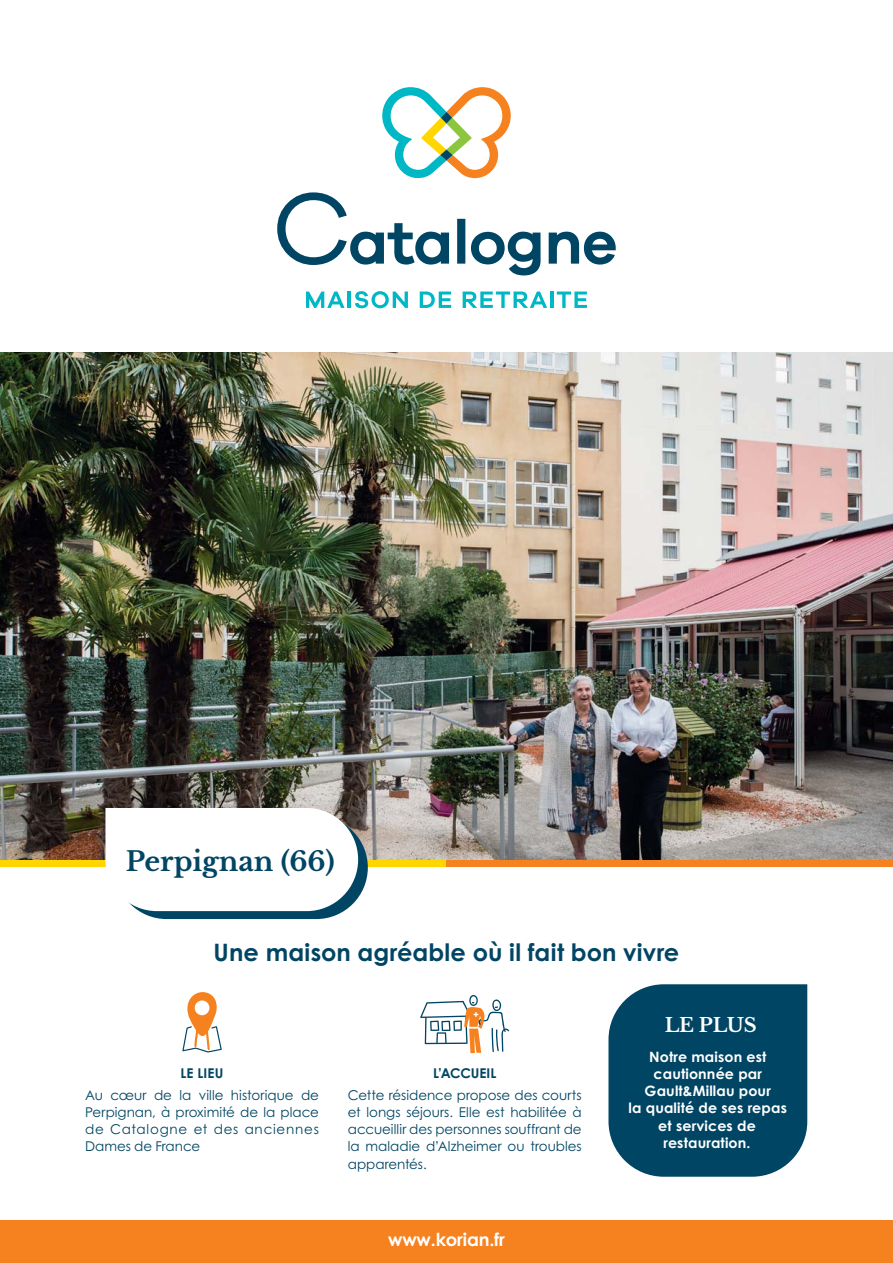
<style>
.page{position:relative;width:893px;height:1263px;background:#fff}
.page>*{position:absolute;margin:0;border:0;box-sizing:border-box;transform-origin:0 0}
.t1{font:700 27px "Libre Baskerville";color:#004563}
.t2{font:700 24px "Century Gothic Std";letter-spacing:.005em;color:#004563}
.t3{font:700 19.5px "Libre Baskerville";letter-spacing:-.01em;color:#fff}
.t4{font:700 18px "Century Gothic Std";letter-spacing:-.01em;color:#fff}
.t5{font:700 14.25px/17.1px "Century Gothic Std";letter-spacing:.01em;color:#fff;text-align:center}
.t6{font:13.5px/17.2px "Century Gothic Std";color:#004563;text-align:justify}
.t7{font:700 13.5px "Century Gothic Std";letter-spacing:.005em;color:#004563}
</style>
<div class="page">
<div style="left:0;top:1220px;width:893px;height:43px;background:#f5821f"></div>
<img style="left:0;top:352px;width:893px;height:508px">
<div style="left:0;top:860px;width:446px;height:7px;background:#ffd600"></div>
<div style="left:446px;top:860px;width:447px;height:7px;background:#f5821f"></div>
<div style="left:608px;top:984px;width:199px;height:193px;background:#004563"></div>
<svg style="left:105px;top:808px;width:263px;height:111px"></svg>
<svg style="left:420px;top:995px;width:89px;height:58px"></svg>
<svg style="left:182px;top:992px;width:40px;height:61px"></svg>
<div style="left:195px;top:1000px;width:14px;height:15px;background:#fff;border-radius:50%"></div>
<svg style="left:382px;top:87px;width:129px;height:91px"></svg>
<svg style="left:306px;top:291px;width:39px;height:17px"></svg>
<hr style="left:347px;top:291px;width:4px;height:17px;background:#00b7c6">
<svg style="left:355px;top:291px;width:53px;height:17px"></svg>
<svg style="left:420px;top:291px;width:31px;height:17px"></svg>
<svg style="left:463px;top:291px;width:84px;height:17px"></svg>
<hr style="left:550px;top:291px;width:3px;height:17px;background:#00b7c6">
<svg style="left:557px;top:291px;width:30px;height:17px"></svg>
<svg style="left:277px;top:192px;width:339px;height:83px"></svg>
<h1 class="t1" style="left:126px;top:849px;width:210px">Perpignan (66)</h1>
<h2 class="t2" style="left:214px;top:943px;width:467px">Une maison agréable où il fait bon vivre</h2>
<p class="t7" style="left:181px;top:1068px;width:45px">LE LIEU</p>
<p class="t6" style="left:85px;top:1088px;width:235px">Au cœur de la ville historique de Perpignan, à proximité de la place de Catalogne et des anciennes Dames de France</p>
<p class="t7" style="left:433px;top:1068px;width:65px">L’ACCUEIL</p>
<p class="t6" style="left:348px;top:1088px;width:235px">Cette résidence propose des courts et longs séjours. Elle est habilitée à accueillir des personnes souffrant de la maladie d’Alzheimer ou troubles apparentés.</p>
<h3 class="t4" style="left:388px;top:1233px;width:118px">www.korian.fr</h3>
<h3 class="t3" style="left:665px;top:1016px;width:94px">LE PLUS</h3>
<p class="t5" style="left:629px;top:1050px;width:160px">Notre maison est cautionnée par<br>Gault&amp;Millau pour<br>la qualité de ses repas et services de restauration.</p>
</div>
